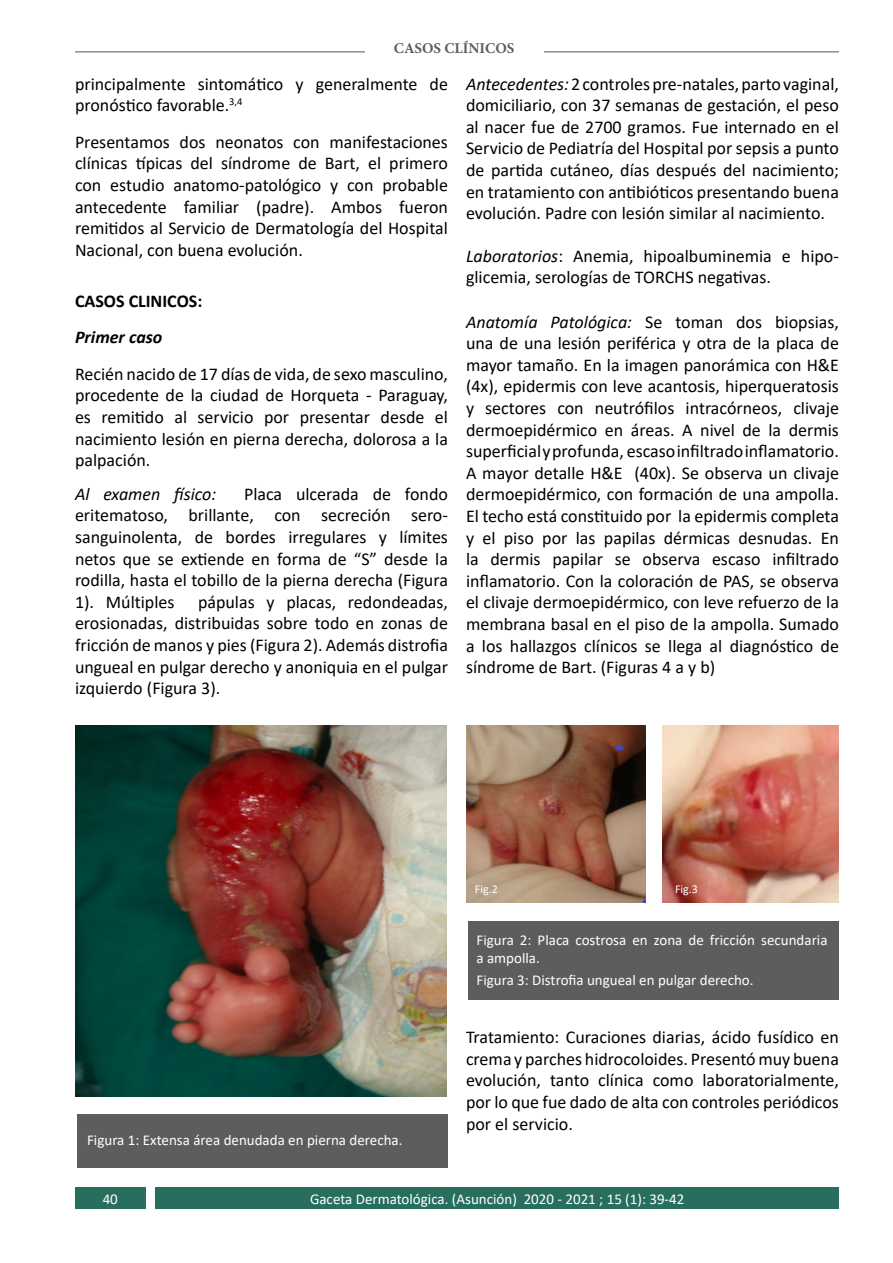
<style>
.page{position:relative;width:893px;height:1263px;background:#fff}
.page>*{position:absolute;margin:0;border:0;box-sizing:border-box;transform-origin:0 0}
.No_Spacing{font:18px/21.6px "Calibri";color:#000;text-align:justify}
.No_Spacing-2{font:italic 18px "Calibri";color:#000}
.t1{font:700 18px "Calibri";color:#000}
.No_Spacing-3{font:italic 700 18px "Calibri";color:#000}
.t2{font:15px/18px "Calibri";color:#fff}
.t3{font:700 15px "Minion Pro";color:#5e5d5d}
.t4{font:12px "Calibri";color:#fff}
.s1{font-style:italic}
</style>
<div class="page">
<div style="left:75px;top:1187px;width:71px;height:22px;background:#276e5f"></div>
<div style="left:155px;top:1187px;width:684px;height:22px;background:#276e5f"></div>
<hr style="left:75px;top:51px;width:764px;height:1px;background:#5e5d5d">
<div style="left:365px;top:42px;width:179px;height:18px;background:#fff"></div>
<img style="left:75px;top:726px;width:371px;height:370px">
<div style="left:77px;top:1114px;width:371px;height:53px;background:#5e5d5d"></div>
<img style="left:466px;top:726px;width:179px;height:177px">
<img style="left:662px;top:726px;width:177px;height:176px">
<div style="left:468px;top:921px;width:371px;height:79px;background:#5e5d5d"></div>
<p class="t3" style="left:394px;top:38px;width:122px">CASOS CLÍNICOS</p>
<p class="No_Spacing" style="left:75px;top:72px;width:374px">principalmente sintomático y generalmente de pronóstico favorable.<sup>3,4</sup></p>
<p class="No_Spacing" style="left:75px;top:131px;width:374px">Presentamos dos neonatos con manifestaciones clínicas típicas del síndrome de Bart, el primero con estudio anatomo-patológico y con probable antecedente familiar (padre). Ambos fueron remitidos al Servicio de Dermatología del Hospital Nacional, con buena evolución.</p>
<p class="t1" style="left:75px;top:288px;width:129px">CASOS CLINICOS:</p>
<p class="No_Spacing-3" style="left:75px;top:324px;width:89px">Primer caso</p>
<p class="No_Spacing" style="left:75px;top:362px;width:374px">Recién nacido de 17 días de vida, de sexo masculino, procedente de la ciudad de Horqueta - Paraguay, es remitido al servicio por presentar desde el nacimiento lesión en pierna derecha, dolorosa a la palpación.</p>
<p class="No_Spacing-2" style="left:75px;top:481px;width:143px">Al examen físico:</p>
<p class="No_Spacing" style="left:75px;top:482px;width:374px;text-indent:169px">Placa ulcerada de fondo eritematoso, brillante, con secreción sero&shy;sanguinolenta, de bordes irregulares y límites netos que se extiende en forma de “S” desde la rodilla, hasta el tobillo de la pierna derecha (Figura 1). Múltiples</p>
<p class="No_Spacing" style="left:75px;top:590px;width:374px;text-indent:123px">pápulas y placas, redondeadas, erosionadas, distribuidas sobre todo en zonas de fricción de manos y pies (Figura 2). Además distrofia ungueal en pulgar derecho y anoniquia en el pulgar izquierdo (Figura 3).</p>
<p class="No_Spacing" style="left:466px;top:72px;width:374px"><span class="s1">Antecedentes:</span> 2 controles pre-natales, parto vaginal, domiciliario, con 37 semanas de gestación, el peso al nacer fue de 2700 gramos. Fue internado en el Servicio de Pediatría del Hospital por sepsis a punto de partida cutáneo, días después del nacimiento; en tratamiento con antibióticos presentando buena evolución. Padre con lesión similar al nacimiento.</p>
<p class="No_Spacing" style="left:466px;top:245px;width:374px"><span class="s1">Laboratorios</span>: Anemia, hipoalbuminemia e hipo&shy;glicemia, serologías de TORCHS negativas.</p>
<p class="No_Spacing" style="left:466px;top:310px;width:374px"><span class="s1">Anatomía Patológica:</span> Se toman dos biopsias, una de una lesión periférica y otra de la placa de mayor tamaño. En la imagen panorámica con H&amp;E (4x), epidermis con leve acantosis, hiperqueratosis y sectores con neutrófilos intracórneos, clivaje dermoepidérmico en áreas. A nivel de la dermis superficial y profunda, escaso infiltrado inflamatorio.<br>A mayor detalle H&amp;E (40x). Se observa un clivaje dermoepidérmico, con formación de una ampolla.<br>El techo está constituido por la epidermis completa y el piso por las papilas dérmicas desnudas. En la dermis papilar se observa escaso infiltrado inflamatorio. Con la coloración de PAS, se observa el clivaje dermoepidérmico, con leve refuerzo de la membrana basal en el piso de la ampolla. Sumado a los hallazgos clínicos se llega al diagnóstico de síndrome de Bart. (Figuras 4 a y b)</p>
<p class="t2" style="left:87px;top:1130px;width:317px">Figura 1: Extensa área denudada en pierna derecha.</p>
<p class="t4" style="left:475px;top:881px;width:25px">Fig.2</p>
<p class="t4" style="left:675px;top:881px;width:25px">Fig.3</p>
<p class="t2" style="left:476px;top:931px;width:352px">Figura 2: Placa costrosa en zona de fricción secundaria a ampolla.</p>
<p class="t2" style="left:476px;top:970px;width:279px">Figura 3: Distrofia ungueal en pulgar derecho.</p>
<p class="No_Spacing" style="left:466px;top:1026px;width:374px">Tratamiento: Curaciones diarias, ácido fusídico en crema y parches hidrocoloides. Presentó muy buena evolución, tanto clínica como laboratorialmente, por lo que fue dado de alta con controles periódicos por el servicio.</p>
<p class="t2" style="left:103px;top:1189px;width:17px">40</p>
<p class="t2" style="left:310px;top:1189px;width:376px">Gaceta Dermatológica. (Asunción) 2020 - 2021 ; 15 (1): 39-42</p>
</div>
